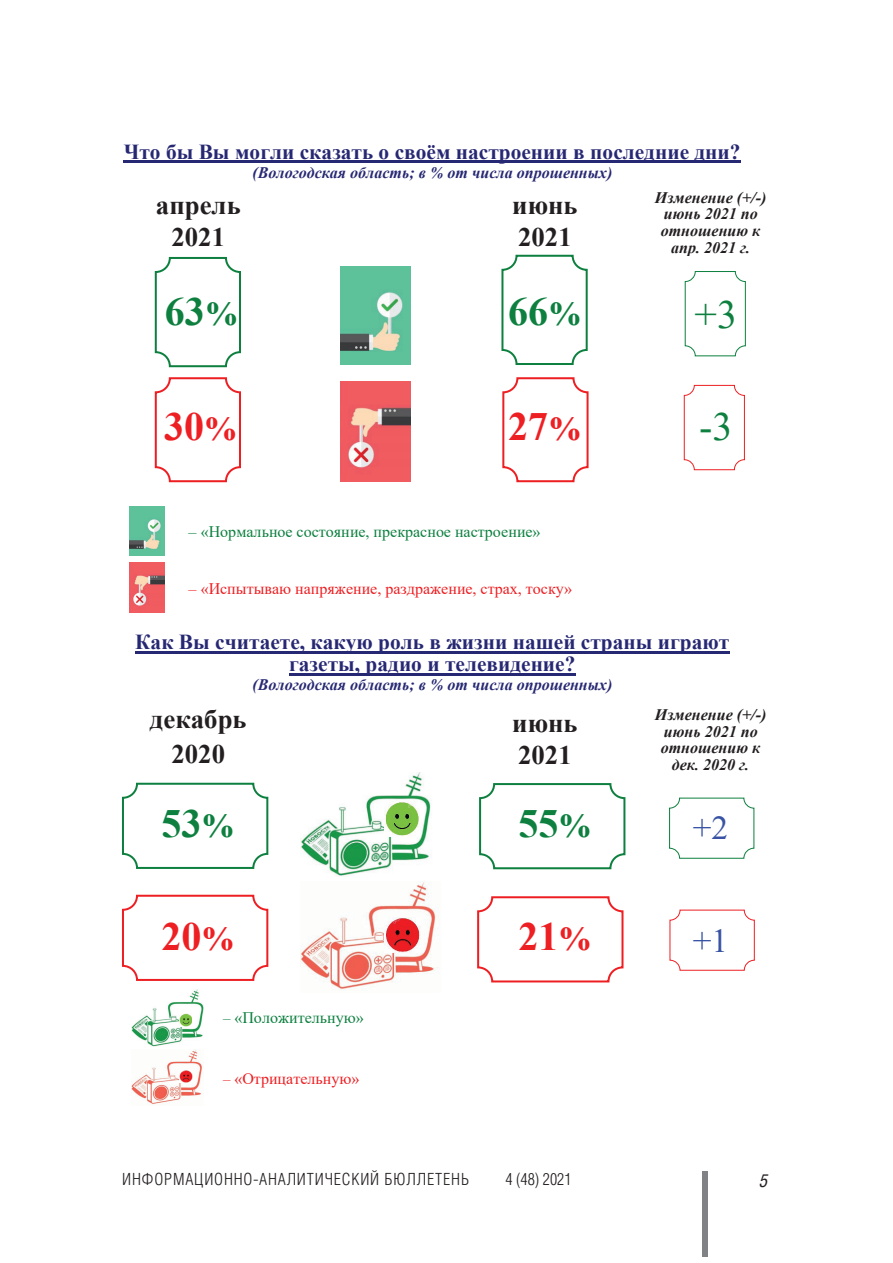
<style>
.page{position:relative;width:893px;height:1263px;background:#fff}
.page>*{position:absolute;margin:0;border:0;box-sizing:border-box;transform-origin:0 0}
.t1{font:700 40.05px "Times New Roman";color:#0d803f}
.t2{font:700 40.05px "Times New Roman";color:#ee1f23}
.t3{font:40.05px "Times New Roman";color:#0d803f}
.t4{font:33.3px "Times New Roman";color:#3853a3}
.t5{font:700 26.85px/32.2px "Times New Roman";color:#231f20;text-align:center}
.t6{font:700 21.3px/22.2px "Times New Roman";color:#272873;text-align:center}
.t7{font:italic 17.85px "Helios Cond";color:#231f20}
.t8{font:300 16.8px "Helios Cond";letter-spacing:.05em;color:#231f20}
.t9{font:italic 700 16.05px/16.6px "Times New Roman";color:#231f20;text-align:center}
.t10{font:italic 700 16.05px "Times New Roman";color:#272873}
.t11{font:16.05px "Times New Roman";color:#ee1f23}
.t12{font:16.05px "Times New Roman";color:#0d803f}
.s1{font-size:33.3px}
.s2{font-size:14.7px}
</style>
<div class="page">
<div style="left:702px;top:1171px;width:6px;height:86px;background:#808285"></div>
<hr style="left:124px;top:161px;width:617px;height:2px;background:#272873">
<img style="left:340px;top:266px;width:71px;height:98px">
<img style="left:340px;top:382px;width:70px;height:99px">
<img style="left:129px;top:506px;width:36px;height:50px">
<img style="left:129px;top:563px;width:36px;height:50px">
<hr style="left:135px;top:651px;width:595px;height:3px;background:#272873">
<hr style="left:289px;top:674px;width:287px;height:2px;background:#272873">
<div style="left:122px;top:783px;width:146px;height:86px;border:2px solid #0d803f;border-radius:14px"></div>
<div style="left:479px;top:783px;width:146px;height:86px;border:2px solid #0d803f;border-radius:14px"></div>
<div style="left:122px;top:895px;width:146px;height:86px;border:2px solid #ee1f23;border-radius:14px"></div>
<div style="left:477px;top:896px;width:146px;height:86px;border:2px solid #ee1f23;border-radius:14px"></div>
<div style="left:669px;top:798px;width:85px;height:61px;border:1px solid #0d803f;border-radius:10px"></div>
<div style="left:669px;top:910px;width:86px;height:61px;border:1px solid #ee1f23;border-radius:10px"></div>
<img style="left:300px;top:773px;width:131px;height:104px">
<img style="left:300px;top:882px;width:138px;height:108px">
<img style="left:132px;top:990px;width:72px;height:57px">
<img style="left:132px;top:1049px;width:70px;height:55px">
<img style="left:384px;top:918px;width:36px;height:34px">
<img style="left:384px;top:800px;width:35px;height:36px">
<svg style="left:180px;top:1014px;width:12px;height:12px"></svg>
<svg style="left:180px;top:1070px;width:12px;height:12px"></svg>
<div style="left:501px;top:255px;width:87px;height:110px;border:2px solid #0d803f;border-radius:14px"></div>
<div style="left:155px;top:377px;width:86px;height:105px;border:2px solid #ee1f23;border-radius:14px"></div>
<div style="left:685px;top:271px;width:61px;height:85px;border:1px solid #0d803f;border-radius:10px"></div>
<div style="left:684px;top:385px;width:61px;height:85px;border:1px solid #ee1f23;border-radius:10px"></div>
<div style="left:155px;top:257px;width:86px;height:110px;border:2px solid #0d803f;border-radius:14px"></div>
<div style="left:502px;top:377px;width:86px;height:105px;border:2px solid #ee1f23;border-radius:14px"></div>
<p class="t6" style="left:124px;top:140px;width:618px">Что бы Вы могли сказать о своём настроении в последние дни?</p>
<p class="t10" style="left:252px;top:163px;width:361px">(Вологодская область; в % от числа опрошенных)</p>
<p class="t5" style="left:156px;top:189px;width:86px">апрель<br>2021</p>
<p class="t5" style="left:512px;top:189px;width:67px;text-align:left">июнь<br>2021</p>
<p class="t9" style="left:655px;top:189px;width:113px">Изменение (+/-) июнь 2021 по отношению к апр. 2021 г.</p>
<h1 class="t1" style="left:165px;top:289px;width:75px">63<span class="s1">%</span></h1>
<h1 class="t1" style="left:508px;top:289px;width:75px">66<span class="s1">%</span></h1>
<h1 class="t3" style="left:694px;top:292px;width:44px">+3</h1>
<h1 class="t2" style="left:164px;top:405px;width:75px">30<span class="s1">%</span></h1>
<h1 class="t2" style="left:508px;top:405px;width:75px">27<span class="s1">%</span></h1>
<h1 class="t3" style="left:699px;top:405px;width:35px">-3</h1>
<p class="t12" style="left:189px;top:523px;width:353px">– «Нормальное состояние, прекрасное настроение»</p>
<p class="t11" style="left:189px;top:580px;width:385px">– «Испытываю напряжение, раздражение, страх, тоску»</p>
<p class="t6" style="left:135px;top:631px;width:595px">Как Вы считаете, какую роль в жизни нашей страны играют газеты, радио и телевидение?</p>
<p class="t10" style="left:252px;top:676px;width:361px">(Вологодская область; в % от числа опрошенных)</p>
<p class="t5" style="left:150px;top:702px;width:98px;line-height:34.7px">декабрь<br>2020</p>
<p class="t5" style="left:512px;top:707px;width:67px;text-align:left">июнь<br>2021</p>
<p class="t9" style="left:655px;top:706px;width:113px">Изменение (+/-) июнь 2021 по отношению к дек. 2020 г.</p>
<h1 class="t1" style="left:162px;top:802px;width:75px">53<span class="s1">%</span></h1>
<h1 class="t1" style="left:518px;top:802px;width:75px">55<span class="s1">%</span></h1>
<h2 class="t4" style="left:693px;top:809px;width:37px">+2</h2>
<h1 class="t2" style="left:162px;top:914px;width:75px">20<span class="s1">%</span></h1>
<h1 class="t2" style="left:518px;top:914px;width:75px">21<span class="s1">%</span></h1>
<h2 class="t4" style="left:693px;top:922px;width:37px">+1</h2>
<p class="t12" style="left:223px;top:1009px;width:142px"><span class="s2">–</span> «Положительную»</p>
<p class="t11" style="left:223px;top:1069px;width:138px"><span class="s2">–</span> «Отрицательную»</p>
<p class="t8" style="left:122px;top:1170px;width:348px">ИНФОРМАЦИОННО-АНАЛИТИЧЕСКИЙ БЮЛЛЕТЕНЬ</p>
<p class="t8" style="left:505px;top:1170px;width:68px">4 (48) 2021</p>
<p class="t7" style="left:759px;top:1170px;width:10px">5</p>
</div>
